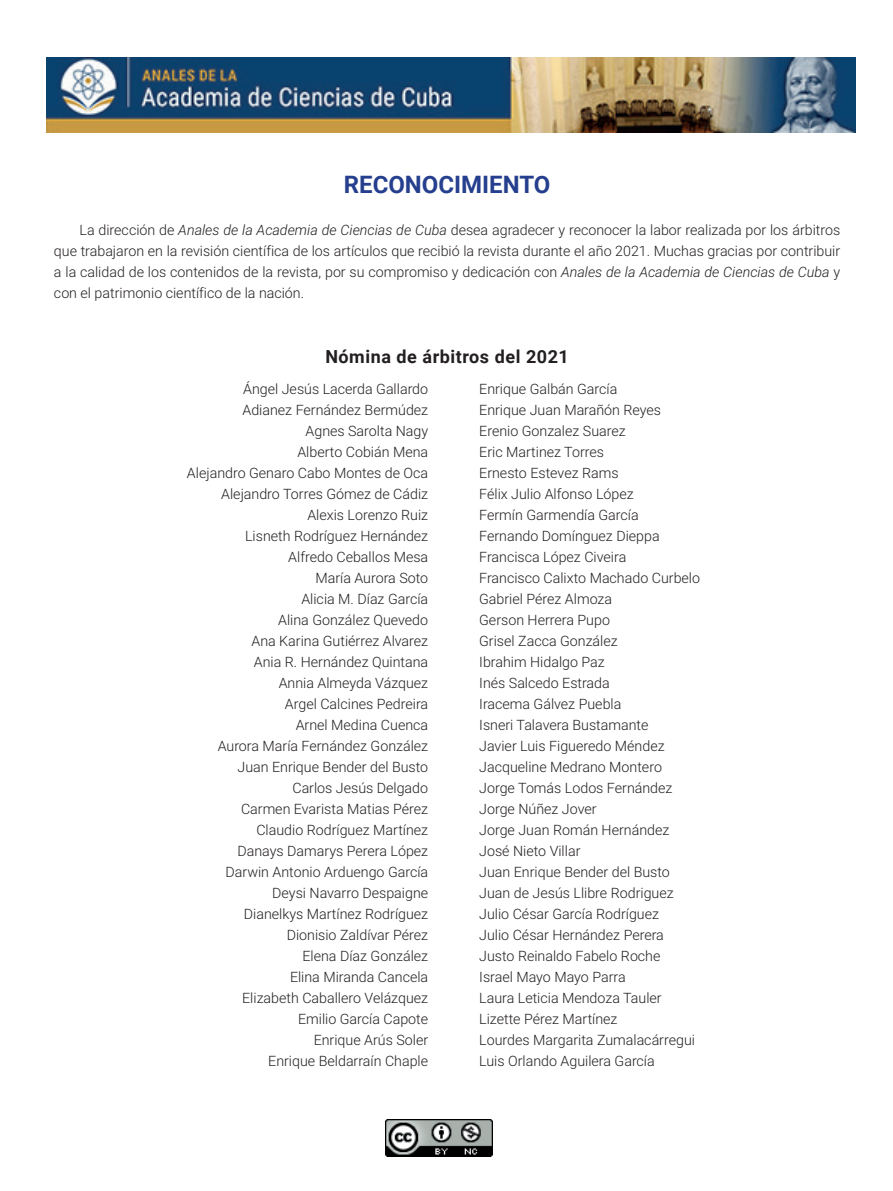
<style>
.page{position:relative;width:893px;height:1191px;background:#fff}
.page>*{position:absolute;margin:0;border:0;box-sizing:border-box;transform-origin:0 0}
.t1{font:700 24px "Roboto";color:#253f8e}
.t2{font:700 18px "Roboto";letter-spacing:.03em;color:#231f20}
.t3{font:300 14.25px/21px "Roboto";color:#231f20;text-align:justify}
.s1{font-style:italic}
</style>
<div class="page">
<img style="left:386px;top:1119px;width:106px;height:37px">
<img style="left:47px;top:57px;width:808px;height:75px">
<h1 class="t1" style="left:344px;top:168px;width:208px">RECONOCIMIENTO</h1>
<p class="t3" style="left:54px;top:220px;width:788px;text-indent:26px">La dirección de <span class="s1">Anales de la Academia de Ciencias de Cuba</span> desea agradecer y reconocer la labor realizada por los árbitros que trabajaron en la revisión científica de los artículos que recibió la revista durante el año 2021. Muchas gracias por contribuir a la calidad de los contenidos de la revista, por su compromiso y dedicación con <span class="s1">Anales de la Academia de Ciencias de Cuba</span> y con el patrimonio científico de la nación.</p>
<p class="t2" style="left:325px;top:343px;width:245px">Nómina de árbitros del 2021</p>
<p class="t3" style="left:187px;top:378px;width:243px;text-align:right">Ángel Jesús Lacerda Gallardo<br>Adianez Fernández Bermúdez<br>Agnes Sarolta Nagy<br>Alberto Cobián Mena<br>Alejandro Genaro Cabo Montes de Oca<br>Alejandro Torres Gómez de Cádiz<br>Alexis Lorenzo Ruiz<br>Lisneth Rodríguez Hernández<br>Alfredo Ceballos Mesa<br>María Aurora Soto<br>Alicia M. Díaz García<br>Alina González Quevedo<br>Ana Karina Gutiérrez Alvarez<br>Ania R. Hernández Quintana<br>Annia Almeyda Vázquez<br>Argel Calcines Pedreira<br>Arnel Medina Cuenca<br>Aurora María Fernández González<br>Juan Enrique Bender del Busto<br>Carlos Jesús Delgado<br>Carmen Evarista Matias Pérez<br>Claudio Rodríguez Martínez<br>Danays Damarys Perera López<br>Darwin Antonio Arduengo García<br>Deysi Navarro Despaigne<br>Dianelkys Martínez Rodríguez<br>Dionisio Zaldívar Pérez<br>Elena Díaz González<br>Elina Miranda Cancela<br>Elizabeth Caballero Velázquez<br>Emilio García Capote<br>Enrique Arús Soler<br>Enrique Beldarraín Chaple</p>
<p class="t3" style="left:479px;top:378px;width:222px;text-align:left">Enrique Galbán García<br>Enrique Juan Marañón Reyes<br>Erenio Gonzalez Suarez<br>Eric Martinez Torres<br>Ernesto Estevez Rams<br>Félix Julio Alfonso López<br>Fermín Garmendía García<br>Fernando Domínguez Dieppa<br>Francisca López Civeira<br>Francisco Calixto Machado Curbelo<br>Gabriel Pérez Almoza<br>Gerson Herrera Pupo<br>Grisel Zacca González<br>Ibrahim Hidalgo Paz<br>Inés Salcedo Estrada<br>Iracema Gálvez Puebla<br>Isneri Talavera Bustamante<br>Javier Luis Figueredo Méndez<br>Jacqueline Medrano Montero<br>Jorge Tomás Lodos Fernández<br>Jorge Núñez Jover<br>Jorge Juan Román Hernández<br>José Nieto Villar<br>Juan Enrique Bender del Busto<br>Juan de Jesús Llibre Rodriguez<br>Julio César García Rodríguez<br>Julio César Hernández Perera<br>Justo Reinaldo Fabelo Roche<br>Israel Mayo Mayo Parra<br>Laura Leticia Mendoza Tauler<br>Lizette Pérez Martínez<br>Lourdes Margarita Zumalacárregui<br>Luis Orlando Aguilera García</p>
</div>
